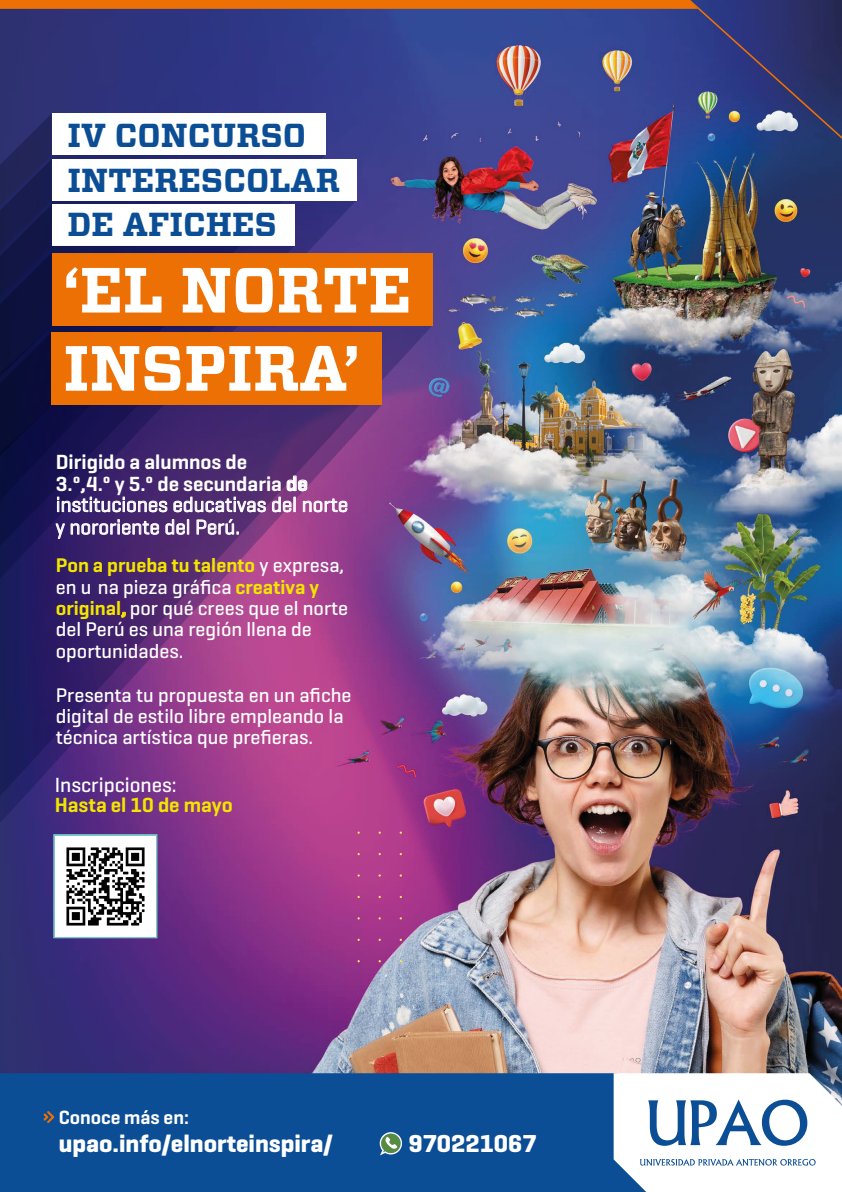
<style>
.page{position:relative;width:842px;height:1192px;background:#fff}
.page>*{position:absolute;margin:0;border:0;box-sizing:border-box;transform-origin:0 0}
.t1{font:700 63.7px/78.1px "Vitesse";color:#fff}
.t2{font:700 33.2px/44.7px "Vitesse";color:#0b4e95}
.t3{font:700 25px "Geogrotesque";color:#fff}
.t4{font:20.8px/22.5px "Geogrotesque";color:#fff}
.t5{font:600 20.8px/21.8px "Geogrotesque";color:#fff}
.t6{font:600 20.8px "Geogrotesque";color:#f3e500}
.t7{font:500 20.8px "Geogrotesque";color:#fff}
.t8{font:500 20.1px/21.4px "Geogrotesque";color:#fff}
.t9{font:600 19.5px "Geogrotesque";color:#fff}
.s1{font-weight:600;color:#f3e500}
</style>
<div class="page">
<img style="left:0;top:456px;width:842px;height:617px">
<div style="left:0;top:1073px;width:613px;height:118px;background:#0b4e95"></div>
<svg style="left:613px;top:1073px;width:229px;height:118px"></svg>
<svg style="left:43px;top:1110px;width:11px;height:13px"></svg>
<svg style="left:380px;top:1132px;width:22px;height:23px"></svg>
<svg style="left:53px;top:834px;width:104px;height:104px"></svg>
<img style="left:55px;top:836px;width:100px;height:100px">
<svg style="left:382px;top:456px;width:50px;height:340px;background:#7e438f"></svg>
<svg style="left:0;top:456px;width:382px;height:367px;background:#72327d"></svg>
<img style="left:0;top:0;width:842px;height:456px">
<div style="left:52px;top:253px;width:380px;height:72px;background:#ed7004"></div>
<div style="left:52px;top:332px;width:330px;height:73px;background:#ed7004"></div>
<svg style="left:272px;top:475px;width:75px;height:37px;background:#a2619d"></svg>
<svg style="left:56px;top:496px;width:210px;height:43px;background:#72588f"></svg>
<svg style="left:121px;top:611px;width:5px;height:7px"></svg>
<h2 class="t2" style="left:67px;top:113px;width:274px">IV CONCURSO<br>INTERESCOLAR<br>DE AFICHES</h2>
<h1 class="t1" style="left:63px;top:252px;width:349px">‘EL NORTE<br>INSPIRA’</h1>
<p class="t5" style="left:56px;top:450px;width:253px">Dirigido a alumnos de<br>3.º,4.º y 5.º de secundaria de</p>
<p class="t4" style="left:56px;top:492px;width:294px">instituciones educativas del norte y nororiente del Perú.</p>
<p class="t8" style="left:56px;top:554px;width:294px"><span class="s1">Pon a prueba tu talento</span> y expresa, en u na pieza gráfica <span class="s1">creativa y original,</span> por qué crees que el norte del Perú es una región llena de oportunidades.</p>
<p class="t8" style="left:56px;top:683px;width:297px;line-height:21px">Presenta tu propuesta en un afiche digital de estilo libre empleando la técnica artística que prefieras.</p>
<p class="t7" style="left:55px;top:771px;width:123px">Inscripciones:</p>
<p class="t6" style="left:55px;top:792px;width:180px">Hasta el 10 de mayo</p>
<p class="t9" style="left:59px;top:1105px;width:132px">Conoce más en:</p>
<p class="t3" style="left:59px;top:1128px;width:275px">upao.info/elnorteinspira/</p>
<p class="t3" style="left:408px;top:1128px;width:130px">970221067</p>
</div>
